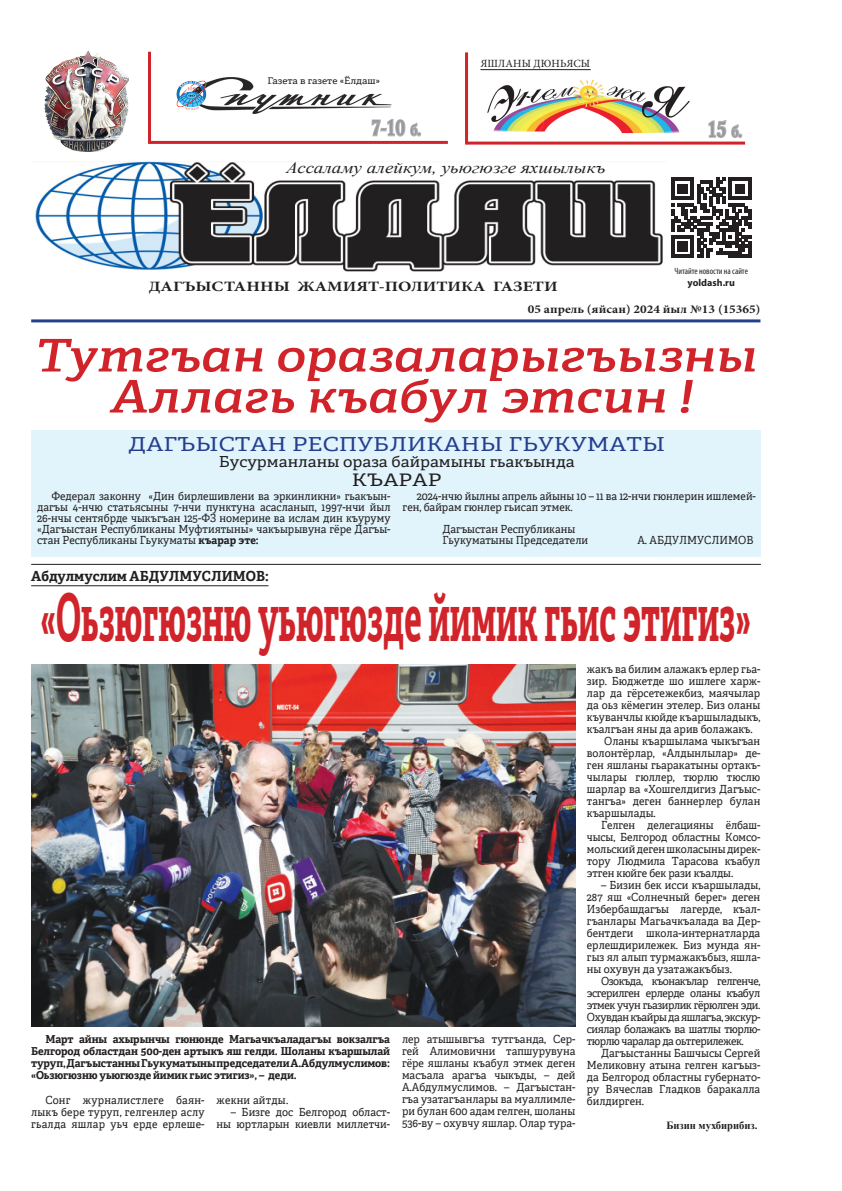
<style>
.page{position:relative;width:842px;height:1191px;background:#fff}
.page>*{position:absolute;margin:0;border:0;box-sizing:border-box;transform-origin:0 0}
.t1{font:700 66px "Adelle Cyrillic";color:#d1232a;scale:.5 1}
.t2{font:italic 600 45px/41px "Adelle Cyrillic";color:#d1232a;text-align:center;scale:1.17 1}
.t3{font:700 21px "Newjournal";color:#95979a;scale:.75 1}
.t4{font:19px "Adelle Cyrillic";color:#253f8e;scale:1.25 1}
.t5{font:17px "Adelle Cyrillic";color:#231f20;scale:1.25 1}
.t6{font:italic 16px "Times New Roman";color:#231f20;scale:1.19 1}
.t7{font:15px "Adelle Cyrillic";color:#231f20;scale:1.1 1}
.t8{font:700 14.3px "Minion Pro";color:#231f20;scale:1.22 1}
.t9{font:700 14px "Adelle Cyrillic";color:#231f20;scale:.96 1}
.t10{font:700 12px "Minion Pro";color:#231f20;scale:1.1 1}
.t11{font:11px/12px "Adelle Cyrillic";color:#231f20;text-align:justify;scale:.96 1}
.t12{font:700 11px/12px "Adelle Cyrillic";letter-spacing:-.01em;color:#231f20;text-align:justify;scale:.96 1}
.t13{font:700 11px "Times New Roman";color:#231f20;scale:.96 1}
.t14{font:11px "Minion Pro";letter-spacing:.01em;color:#231f20}
.t15{font:11px "Adelle Cyrillic";letter-spacing:.02em;color:#231f20;scale:.96 1}
.t16{font:700 10px "Myriad Pro";color:#231f20}
.t17{font:condensed 9px "Myriad Pro";color:#231f20}
.t18{font:9px "Adelle Cyrillic";color:#231f20;scale:1.11 1}
.s1{font-size:10px}
.s2{font-size:15px}
.s3{font-weight:700}
</style>
<div class="page">
<img style="left:35px;top:161px;width:628px;height:110px">
<svg style="left:671px;top:178px;width:80px;height:79px"></svg>
<svg style="left:371px;top:119px;width:50px;height:18px"></svg>
<hr style="left:467px;top:142px;width:278px;height:3px;background:#d1232a">
<hr style="left:150px;top:141px;width:298px;height:3px;background:#d1232a">
<hr style="left:148px;top:52px;width:3px;height:92px;background:#d1232a">
<hr style="left:465px;top:52px;width:3px;height:93px;background:#d1232a">
<svg style="left:708px;top:120px;width:35px;height:18px"></svg>
<hr style="left:480px;top:69px;width:111px;height:1px;background:#231f20">
<img style="left:44px;top:51px;width:85px;height:100px">
<img style="left:487px;top:79px;width:203px;height:55px">
<img style="left:190px;top:77px;width:202px;height:37px">
<img style="left:176px;top:80px;width:32px;height:29px">
<svg style="left:37px;top:271px;width:720px;height:52px"></svg>
<img style="left:31px;top:664px;width:544px;height:362px">
<hr style="left:31px;top:585px;width:238px;height:1px;background:#231f20">
<div style="left:31px;top:430px;width:729px;height:127px;background:#e1f4fc"></div>
<hr style="left:31px;top:564px;width:730px;height:1px;background:#231f20">
<p class="t18" style="left:267px;top:76px;width:103px">Газета в газете <span class="s1">«</span>Ёлдаш<span class="s1">»</span></p>
<p class="t14" style="left:480px;top:56px;width:111px">яшланы дюньясы</p>
<h3 class="t3" style="left:371px;top:114px;width:67px">7-10 <span class="s2">б.</span></h3>
<h3 class="t3" style="left:708px;top:116px;width:47px">15 <span class="s2">б.</span></h3>
<h3 class="t6" style="left:286px;top:157px;width:270px">Ассаламу алейкум, уьюгюзге яхшылыкъ</h3>
<h3 class="t8" style="left:149px;top:276px;width:337px">ДАГЪЫСТАННЫ ЖАМИЯТ-ПОЛИТИКА ГАЗЕТИ</h3>
<p class="t17" style="left:675px;top:265px;width:75px">Читайте новости на сайте</p>
<p class="t16" style="left:688px;top:276px;width:49px">yoldash.ru</p>
<p class="t10" style="left:528px;top:301px;width:213px">05 апрель (яйсан) 2024 йыл №13 (15365)</p>
<h2 class="t2" style="left:35px;top:335px;width:619px">Тутгъан оразаларыгъызны<br>Аллагь къабул этсин !</h2>
<h3 class="t4" style="left:128px;top:433px;width:431px">ДАГЪЫСТАН РЕСПУБЛИ КАНЫ ГЬУКУМАТЫ</h3>
<h3 class="t7" style="left:219px;top:453px;width:325px">Бусурманланы ораза байрамыны гьакъында</h3>
<h3 class="t5" style="left:352px;top:470px;width:73px">КЪАРАР</h3>
<p class="t11" style="left:37px;top:490px;width:370px;line-height:11px;text-indent:14px">Федерал законну «Дин бирлешивлени ва эркинликни» гьакъын&shy;дагъы 4-нчю статьясыны 7-нчи пунктуна асасланып, 1997-нчи йыл 26-нчы сентябрде чыкъгъан 125-ФЗ номерине ва ислам дин къуруму «Дагъыстан Республиканы Муфтиятыны» чакъырывуна гёре Дагъы&shy;стан Республиканы Гьукуматы <span class="s3">къарар эте:</span></p>
<p class="t11" style="left:403px;top:490px;width:370px;line-height:11px;text-indent:14px">2024-нчю йылны апрель айыны 10 – 11 ва 12-нчи гюнлерин ишлемей&shy;ген, байрам гюнлер гьисап этмек.</p>
<p class="t11" style="left:442px;top:523px;width:153px;line-height:11px">Дагъыстан Республиканы<br>Гьукуматыны Председатели</p>
<p class="t11" style="left:637px;top:534px;width:122px">А. Абдулмуслимо в</p>
<p class="t9" style="left:31px;top:567px;width:249px">Абдулмуслим Абдулмуслимов:</p>
<h1 class="t1" style="left:41px;top:577px;width:1422px">«Оьзюгюзню уьюгюзде йимик гьис этигиз»</h1>
<p class="t12" style="left:31px;top:1033px;width:375px;text-indent:14px">Март айны ахырынчы гюнюнде Магьачкъаладагъы вокзалгъа Белгород областдан 500-ден артыкъ яш гелди. Шоланы къаршылай туруп, Дагъыстанны Гьукуматыны председатели А.Абдулмуслимов: «Оьзюгюзню уьюгюзде йимик гьис этигиз», – деди.</p>
<p class="t11" style="left:31px;top:1094px;width:182px;text-indent:14px">Сонг журналистлеге баян&shy;лыкъ бере туруп, гелгенлер аслу гьалда яшлар уьч ерде ерлеше-</p>
<p class="t15" style="left:217px;top:1094px;width:76px">жекни айтды.</p>
<p class="t11" style="left:217px;top:1106px;width:182px;text-align:right">– Бизге дос Белгород област&shy;ны юртларын киевли миллетчи-</p>
<p class="t11" style="left:402px;top:1033px;width:182px">лер атышывгъа тутгъанда, Сер&shy;гей Алимовични тапшурувуна гёре яшланы къабул этмек деген масъала арагъа чыкъды, – дей А.Абдулмуслимов. – Дагъыстан&shy;гъа узатагъанлары ва муаллимле&shy;ри булан 600 адам гелген, шоланы 536-ву – охувчу яшлар. Олар тура-</p>
<p class="t11" style="left:587px;top:663px;width:182px">жакъ ва билим алажакъ ерлер гьа-</p>
<p class="t11" style="left:587px;top:675px;width:182px">зир. Бюджетде шо ишлеге харж-</p>
<p class="t11" style="left:587px;top:687px;width:182px">лар да гёрсетежекбиз, маячылар</p>
<p class="t11" style="left:587px;top:699px;width:182px">да оьз кёмегин этелер. Биз оланы</p>
<p class="t11" style="left:587px;top:711px;width:182px">къуванчлы кюйде къаршыладыкъ,</p>
<p class="t11" style="left:587px;top:723px;width:174px">къалгъан яны да арив болажакъ.</p>
<p class="t11" style="left:604px;top:735px;width:164px">Оланы къаршылама чыкъгъан</p>
<p class="t11" style="left:587px;top:747px;width:182px">волонтёрлар, «Алдынлылар» де-</p>
<p class="t11" style="left:587px;top:759px;width:182px">ген яшланы гьаракатыны ортакъ-</p>
<p class="t11" style="left:587px;top:771px;width:182px">чылары гюллер, тюрлю тюслю</p>
<p class="t11" style="left:587px;top:783px;width:182px">шарлар ва «Хошгелдигиз Дагъыс-</p>
<p class="t11" style="left:587px;top:795px;width:182px">тангъа» деген баннерлер булан</p>
<p class="t11" style="left:587px;top:807px;width:73px">къаршылады.</p>
<p class="t11" style="left:601px;top:819px;width:167px">Гелген делегацияны ёлбаш-</p>
<p class="t11" style="left:587px;top:831px;width:182px">чысы, Белгород областны Комсо-</p>
<p class="t11" style="left:587px;top:843px;width:182px">мольский деген школасыны дирек-</p>
<p class="t11" style="left:587px;top:855px;width:182px">тору Людмила Тарасова къабул</p>
<p class="t11" style="left:587px;top:867px;width:154px">этген кюйге бек рази къалды.</p>
<p class="t11" style="left:587px;top:879px;width:182px;text-indent:14px">– Бизин бек исси къаршылады, 287 яш «Солнечный берег» деген Избербашдагъы лагерде, къал&shy;гъанлары Магьачкъалада ва Дер&shy;бентдеги школа-интернатларда ерлешдирилежек. Биз мунда ян&shy;гыз ял алып турмажакъбыз, яшла&shy;ны охувун да узатажакъбыз.</p>
<p class="t11" style="left:587px;top:975px;width:182px;text-indent:14px">Озокъда, къонакълар гелгенче, эсгерилген ерлерде оланы къабул этмек учун гьазирлик гёрюлген эди.<br>Охувдан къайры да яшлагъа, экскур&shy;сиялар болажакъ ва шатлы тюрлю&shy;тюрлю чаралар да оьтгерилежек.</p>
<p class="t11" style="left:587px;top:1047px;width:182px;text-indent:14px">Дагъыстанны Башчысы Сергей Меликовну атына гелген кагъыз&shy;да Белгород областны губернато&shy;ру Вячеслав Гладков баракалла билдирген.</p>
<p class="t13" style="left:666px;top:1117px;width:96px">Бизин мухбирибиз.</p>
</div>
